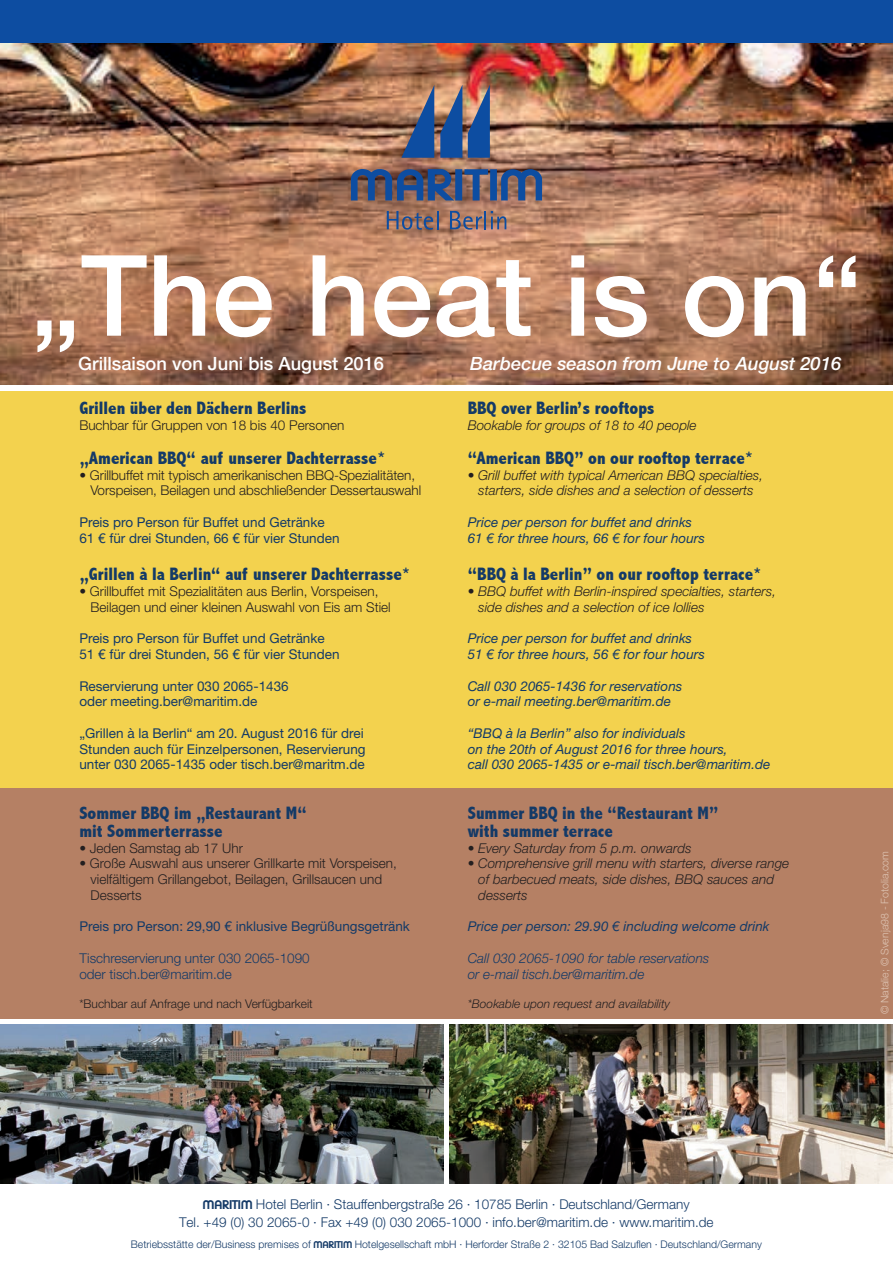
<style>
.page{position:relative;width:893px;height:1263px;background:#fff}
.page>*{position:absolute;margin:0;border:0;box-sizing:border-box;transform-origin:0 0}
.t1{font:500 112.5px "Helvetica Neue LT Pro";color:#fff}
.t2{font:italic 500 18.3px "Helvetica Neue LT Pro";color:#fff}
.t3{font:500 18.3px "Helvetica Neue LT Pro";color:#fff}
.t4{font:800 condensed 18px/18px "Abadi";color:#143a67}
.t5{font:13.5px/15.8px "Helvetica Neue LT Pro";color:#143a67}
.t6{font:300 13.5px/15.8px "Helvetica Neue LT Pro";color:#231f20}
.t7{font:italic 13.5px/15.8px "Helvetica Neue LT Pro";color:#143a67}
.t8{font:italic 300 13.5px/15.8px "Helvetica Neue LT Pro";color:#231f20}
.t9{font:300 13.5px/16.2px "Helvetica Neue LT Pro";color:#143a67}
.t10{font:italic 300 13.5px/16.2px "Helvetica Neue LT Pro";color:#143a67}
.t11{font:300 12px "Helvetica Neue LT Pro";color:#231f20}
.t12{font:italic 300 12px "Helvetica Neue LT Pro";color:#231f20}
.t13{font:300 10.5px "Helvetica Neue LT Pro";color:#143a67}
.t14{font:300 10.5px "Helvetica Neue LT Pro";color:#dec4b3}
.s1{font-family:"Maritim Plain";font-weight:400}
</style>
<div class="page">
<img style="left:0;top:43px;width:893px;height:342px">
<div style="left:0;top:0;width:893px;height:43px;background:#0d4da1"></div>
<svg style="left:401px;top:85px;width:33px;height:73px"></svg>
<svg style="left:440px;top:85px;width:22px;height:73px"></svg>
<svg style="left:468px;top:85px;width:22px;height:73px"></svg>
<svg style="left:351px;top:169px;width:191px;height:31px"></svg>
<svg style="left:387px;top:211px;width:51px;height:19px"></svg>
<svg style="left:450px;top:211px;width:56px;height:19px"></svg>
<img style="left:0;top:1025px;width:443px;height:158px">
<img style="left:450px;top:1025px;width:443px;height:158px">
<div style="left:0;top:788px;width:893px;height:231px;background:#b58064"></div>
<div style="left:0;top:391px;width:893px;height:397px;background:#f3d24e"></div>
<h1 class="t1" style="left:31px;top:228px;width:833px">„The heat is on“</h1>
<h2 class="t3" style="left:78px;top:353px;width:307px">Grillsaison von Juni bis August 2016</h2>
<h2 class="t2" style="left:470px;top:353px;width:372px">Barbecue season from June to August 2016</h2>
<h3 class="t4" style="left:79px;top:399px;width:229px">Grillen über den Dächern Berlins</h3>
<p class="t6" style="left:79px;top:417px;width:267px">Buchbar für Gruppen von 18 bis 40 Personen</p>
<h3 class="t4" style="left:79px;top:449px;width:308px">„American BBQ“ auf unserer Dachterrasse*</h3>
<p class="t6" style="left:90px;top:467px;width:332px;text-indent:-11px">• Grillbuffet mit typisch amerikanischen BBQ-Spezialitäten,<br>Vorspeisen, Beilagen und abschließender Dessertauswahl</p>
<p class="t5" style="left:79px;top:514px;width:262px;line-height:16.2px">Preis pro Person für Buffet und Getränke<br>61 € für drei Stunden, 66 € für vier Stunden</p>
<h3 class="t4" style="left:79px;top:565px;width:332px">„Grillen à la Berlin“ auf unserer Dachterrasse*</h3>
<p class="t6" style="left:91px;top:583px;width:302px;text-indent:-11px">• Grillbuffet mit Spezialitäten aus Berlin, Vorspeisen,<br>Beilagen und einer kleinen Auswahl von Eis am Stiel</p>
<p class="t5" style="left:79px;top:630px;width:262px">Preis pro Person für Buffet und Getränke<br>51 € für drei Stunden, 56 € für vier Stunden</p>
<p class="t5" style="left:79px;top:678px;width:211px">Reservierung unter 030 2065-1436 oder meeting.ber@maritim.de</p>
<p class="t5" style="left:79px;top:725px;width:288px">„Grillen à la Berlin“ am 20. August 2016 für drei<br>Stunden auch für Einzelpersonen, Reservierung unter 030 2065-1435 oder tisch.ber@maritm.de</p>
<h3 class="t4" style="left:79px;top:804px;width:229px">Sommer BBQ im „Restaurant M“ mit Sommerterrasse</h3>
<p class="t6" style="left:79px;top:840px;width:165px">• Jeden Samstag ab 17 Uhr</p>
<p class="t6" style="left:91px;top:855px;width:308px;text-indent:-11px">• Große Auswahl aus unserer Grillkarte mit Vorspeisen, vielfältigem Grillangebot, Beilagen, Grillsaucen und<br>Desserts</p>
<p class="t5" style="left:79px;top:918px;width:332px">Preis pro Person: 29,90 € inklusive Begrüßungsgetränk</p>
<p class="t9" style="left:79px;top:950px;width:232px">Tischreservierung unter 030 2065-1090 oder tisch.ber@maritim.de</p>
<p class="t11" style="left:79px;top:996px;width:235px">*Buchbar auf Anfrage und nach Verfügbarkeit</p>
<h3 class="t4" style="left:468px;top:399px;width:188px">BBQ over Berlin’s rooftops</h3>
<p class="t8" style="left:468px;top:417px;width:230px">Bookable for groups of 18 to 40 people</p>
<h3 class="t4" style="left:468px;top:449px;width:287px">“American BBQ” on our rooftop terrace*</h3>
<p class="t8" style="left:468px;top:467px;width:297px;text-align:center">• Grill buffet with typical American BBQ specialties, starters, side dishes and a selection of desserts</p>
<p class="t7" style="left:468px;top:514px;width:239px;line-height:16.2px">Price per person for buffet and drinks<br>61 € for three hours, 66 € for four hours</p>
<h3 class="t4" style="left:468px;top:565px;width:295px">“BBQ à la Berlin” on our rooftop terrace*</h3>
<p class="t8" style="left:478px;top:583px;width:299px;text-indent:-11px">• BBQ buffet with Berlin-inspired specialties, starters, side dishes and a selection of ice lollies</p>
<p class="t7" style="left:468px;top:630px;width:239px">Price per person for buffet and drinks<br>51 € for three hours, 56 € for four hours</p>
<p class="t7" style="left:468px;top:678px;width:216px">Call 030 2065-1436 for reservations or e-mail meeting.ber@maritim.de</p>
<p class="t7" style="left:468px;top:725px;width:304px">“BBQ à la Berlin” also for individuals<br>on the 20th of August 2016 for three hours,<br>call 030 2065-1435 or e-mail tisch.ber@maritim.de</p>
<h3 class="t4" style="left:468px;top:804px;width:252px">Summer BBQ in the “Restaurant M” with summer terrace</h3>
<p class="t8" style="left:468px;top:840px;width:225px">• Every Saturday from 5 p.m. onwards</p>
<p class="t8" style="left:478px;top:855px;width:312px;text-indent:-11px">• Comprehensive grill menu with starters, diverse range of barbecued meats, side dishes, BBQ sauces and desserts</p>
<p class="t7" style="left:468px;top:918px;width:303px">Price per person: 29.90 € including welcome drink</p>
<p class="t10" style="left:468px;top:950px;width:243px">Call 030 2065-1090 for table reservations or e-mail tisch.ber@maritim.de</p>
<p class="t12" style="left:468px;top:996px;width:204px">*Bookable upon request and availability</p>
<p class="t14" style="left:878px;top:1014px;width:165px;rotate:-90deg">© Natalie; © Svenja98 - Fotolia.com</p>
<p class="t9" style="left:179px;top:1195px;width:536px;line-height:18px;text-align:center"><span class="s1">M</span> Hotel Berlin · Stauffenbergstraße 26 · 10785 Berlin · Deutschland/Germany<br>Tel. +49 (0) 30 2065-0 · Fax +49 (0) 030 2065-1000 · info.ber@maritim.de · www.maritim.de</p>
<p class="t13" style="left:131px;top:1238px;width:632px">Betriebsstätte der/Business premises of <span class="s1">M</span> Hotelgesellschaft mbH · Herforder Straße 2 · 32105 Bad Salzuflen · Deutschland/Germany</p>
</div>
